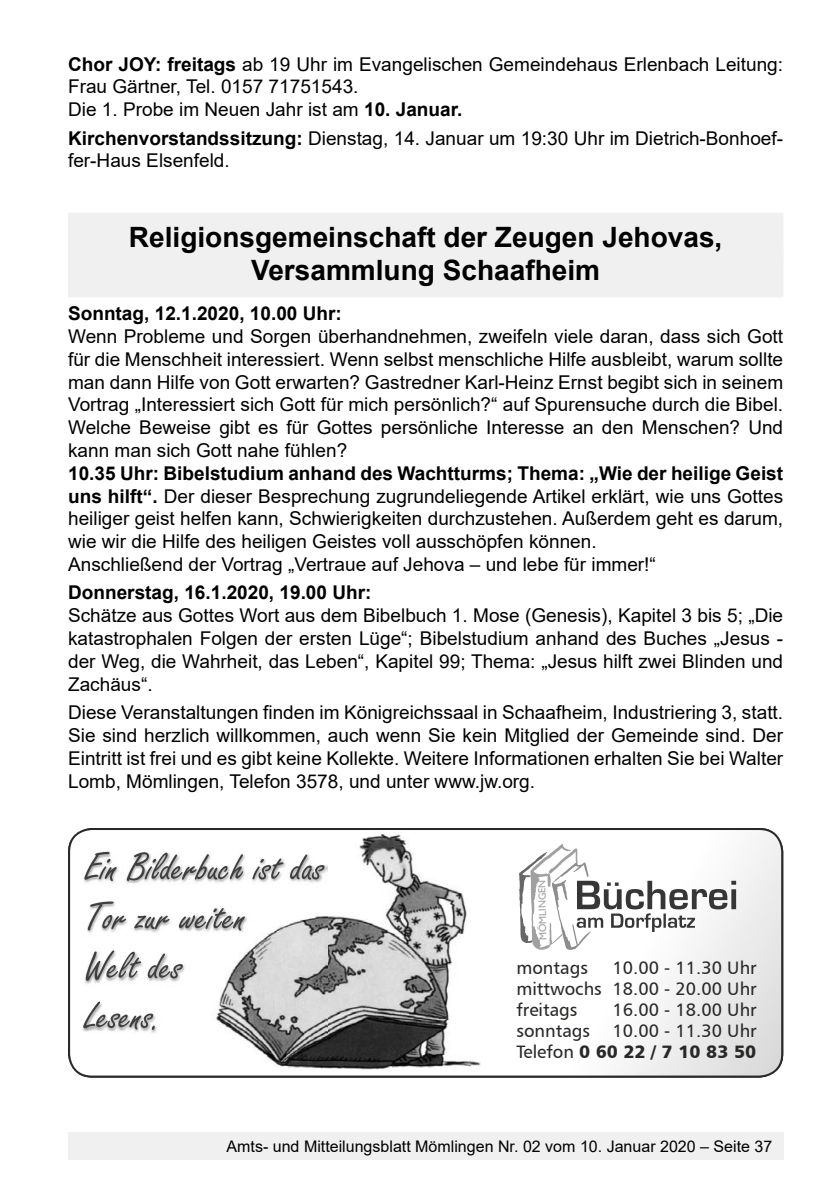
<style>
.page{position:relative;width:840px;height:1191px;background:#fff}
.page>*{position:absolute;margin:0;border:0;box-sizing:border-box;transform-origin:0 0}
.t1{font:700 28px/33.6px "Arial";color:#000;text-align:center}
.t2{font:19px/22.8px "Arial";color:#000}
.t3{font:700 19px "Arial";color:#000}
.t4{font:18px/21px "Humanist 777 BT Roman B";color:#292928;text-align:justify}
.t5{font:18px "Humanist 777 BT Black B";color:#292928}
.t6{font:16px "Arial";color:#000}
.t7{font:10.2px "Gill Sans";color:#a0a0a0}
.s1{font-weight:700}
.s2{font-family:"Humanist 777 BT Roman B"}
</style>
<div class="page">
<div style="left:68px;top:1132px;width:714px;height:27px;background:#f0f0f0"></div>
<div style="left:68px;top:213px;width:714px;height:46px;background:#f0f0f0"></div>
<div style="left:68px;top:251px;width:714px;height:46px;background:#f0f0f0"></div>
<svg style="left:68px;top:828px;width:714px;height:249px"></svg>
<img style="left:212px;top:831px;width:268px;height:239px">
<img style="left:83px;top:851px;width:244px;height:182px">
<svg style="left:84px;top:852px;width:32px;height:29px"></svg>
<svg style="left:127px;top:852px;width:116px;height:29px"></svg>
<svg style="left:252px;top:858px;width:31px;height:21px"></svg>
<svg style="left:290px;top:854px;width:34px;height:25px"></svg>
<svg style="left:88px;top:901px;width:38px;height:29px"></svg>
<svg style="left:134px;top:915px;width:35px;height:14px"></svg>
<svg style="left:179px;top:908px;width:66px;height:22px"></svg>
<svg style="left:86px;top:950px;width:55px;height:30px"></svg>
<svg style="left:148px;top:953px;width:35px;height:25px"></svg>
<svg style="left:83px;top:1001px;width:72px;height:29px"></svg>
<div style="left:68px;top:828px;width:714px;height:249px;border:2px solid #292928;border-radius:23px"></div>
<svg style="left:518px;top:844px;width:217px;height:106px"></svg>
<p class="t2" style="left:68px;top:52px;width:716px"><span class="s1">Chor JOY: freitags</span> ab 19 Uhr im Evangelischen Gemeindehaus Erlenbach Leitung:<br>Frau Gärtner, Tel. 0157 71751543.<br>Die 1. Probe im Neuen Jahr ist am <span class="s1">10. Januar.</span></p>
<p class="t2" style="left:68px;top:126px;width:716px"><span class="s1">Kirchenvorstandssitzung:</span> Dienstag, 14. Januar um 19:30 Uhr im Dietrich-Bonhoef&shy;fer-Haus Elsenfeld.</p>
<h1 class="t1" style="left:129px;top:220px;width:594px">Religionsgemeinschaft der Zeugen Jehovas,<br>Versammlung Schaafheim</h1>
<p class="t3" style="left:68px;top:300px;width:275px">Sonntag, 12.1.2020, 10.00 Uhr:</p>
<p class="t2" style="left:68px;top:325px;width:716px;text-align:justify">Wenn Probleme und Sorgen überhandnehmen, zweifeln viele daran, dass sich Gott für die Menschheit interessiert. Wenn selbst menschliche Hilfe ausbleibt, warum sollte man dann Hilfe von Gott erwarten? Gastredner Karl-Heinz Ernst begibt sich in seinem Vortrag „Interessiert sich Gott für mich persönlich?“ auf Spurensuche durch die Bibel.<br>Welche Beweise gibt es für Gottes persönliche Interesse an den Menschen? Und kann man sich Gott nahe fühlen?</p>
<p class="t2" style="left:68px;top:461px;width:716px"><span class="s1">10.35 Uhr: Bibelstudium anhand des Wachtturms; Thema: „Wie der heilige Geist uns hilft“.</span> Der dieser Besprechung zugrundeliegende Artikel erklärt, wie uns Gottes heiliger geist helfen kann, Schwierigkeiten durchzustehen. Außerdem geht es darum, wie wir die Hilfe des heiligen Geistes voll ausschöpfen können.<br>Anschließend der Vortrag „Vertraue auf Jehova – und lebe für immer!“</p>
<p class="t3" style="left:68px;top:579px;width:305px">Donnerstag, 16.1.2020, 19.00 Uhr:</p>
<p class="t2" style="left:68px;top:604px;width:716px;text-align:justify">Schätze aus Gottes Wort aus dem Bibelbuch 1. Mose (Genesis), Kapitel 3 bis 5; „Die katastrophalen Folgen der ersten Lüge“; Bibelstudium anhand des Buches „Jesus - der Weg, die Wahrheit, das Leben“, Kapitel 99; Thema: „Jesus hilft zwei Blinden und Zachäus“.</p>
<p class="t2" style="left:68px;top:701px;width:716px;text-align:justify">Diese Veranstaltungen finden im Königreichssaal in Schaafheim, Industriering 3, statt.<br>Sie sind herzlich willkommen, auch wenn Sie kein Mitglied der Gemeinde sind. Der Eintritt ist frei und es gibt keine Kollekte. Weitere Informationen erhalten Sie bei Walter Lomb, Mömlingen, Telefon 3578, und unter www.jw.org.</p>
<p class="t7" style="left:536px;top:940px;width:62px;rotate:-91deg">MöMlingen</p>
<p class="t4" style="left:516px;top:956px;width:242px;text-indent:96px">10.00 - 11.30 Uhr mittwochs 18.00 - 20.00 Uhr freitags</p>
<p class="t4" style="left:516px;top:956px;width:73px">montags</p>
<p class="t4" style="left:516px;top:998px;width:242px;text-align:right">16.00 - 18.00 Uhr<br>sonntags 10.00 - 11.30 Uhr</p>
<p class="t5" style="left:516px;top:1039px;width:241px"><span class="s2">Telefon</span> 0 60 22 / 7 10 83 50</p>
<p class="t6" style="left:226px;top:1135px;width:547px">Amts- und Mitteilungsblatt Mömlingen Nr. 02 vom 10. Januar 2020 – Seite 37</p>
</div>
